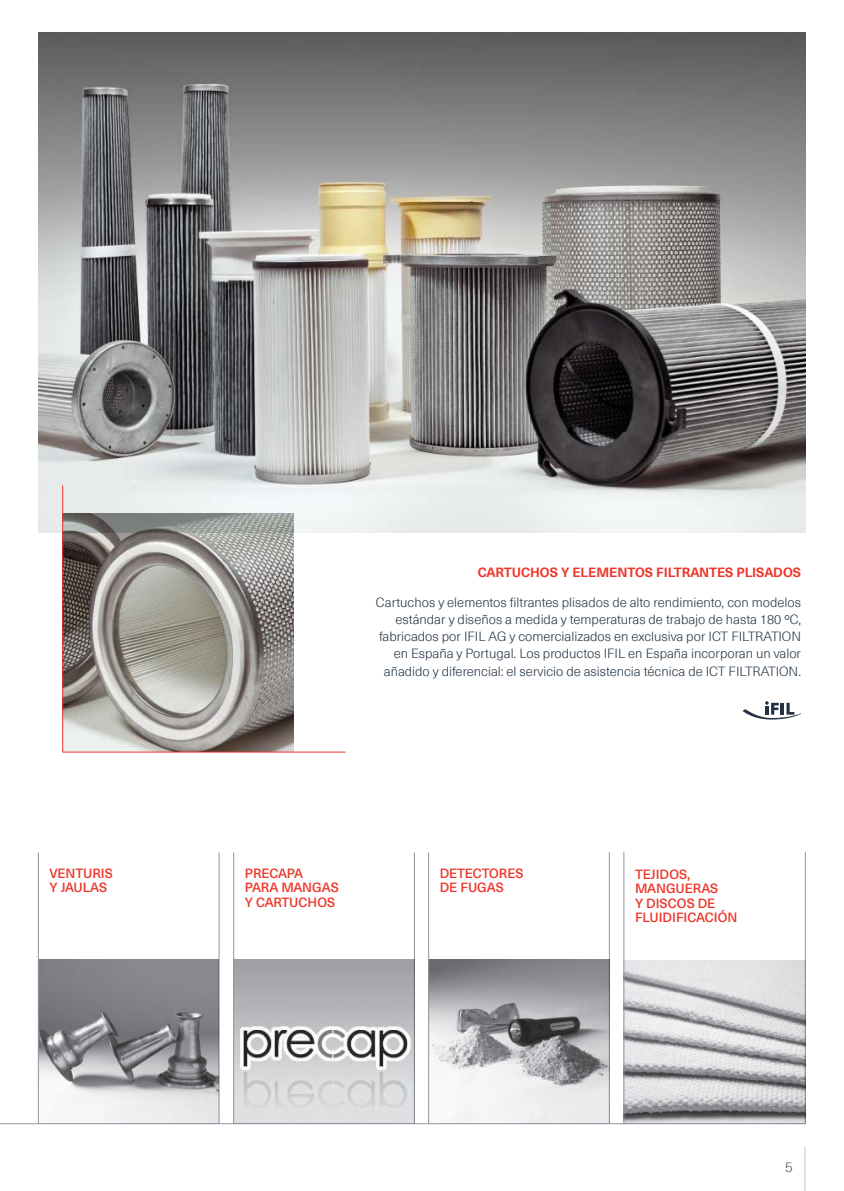
<style>
.page{position:relative;width:844px;height:1191px;background:#fff}
.page>*{position:absolute;margin:0;border:0;box-sizing:border-box;transform-origin:0 0}
.t1{font:300 14.17px "Neue Haas Unica Pro";color:#525f6e}
.t2{font:300 13.12px/17.2px "Neue Haas Unica Pro";color:#223343;text-align:right}
.t3{font:500 13.12px/14.5px "Neue Haas Unica Pro";color:#ee3529}
.t4{font:700 13.12px "Neue Haas Unica Pro";color:#ee3529}
.t5{font:500 13.12px/14.5px "Neue Haas Unica Pro";letter-spacing:-.02em;color:#ee3529}
</style>
<div class="page">
<hr style="left:0;top:1123px;width:805px;height:1px;background:#8f95a1">
<img style="left:38px;top:33px;width:767px;height:499px">
<hr style="left:804px;top:852px;width:1px;height:271px;background:#8f95a1">
<img style="left:624px;top:960px;width:181px;height:163px">
<hr style="left:219px;top:852px;width:1px;height:271px;background:#8f95a1">
<img style="left:39px;top:959px;width:180px;height:164px">
<hr style="left:38px;top:852px;width:1px;height:271px;background:#8f95a1">
<hr style="left:414px;top:852px;width:1px;height:271px;background:#8f95a1">
<img style="left:234px;top:959px;width:180px;height:164px">
<hr style="left:233px;top:852px;width:1px;height:271px;background:#8f95a1">
<hr style="left:609px;top:852px;width:1px;height:271px;background:#8f95a1">
<img style="left:429px;top:959px;width:180px;height:164px">
<hr style="left:428px;top:852px;width:1px;height:271px;background:#8f95a1">
<hr style="left:623px;top:852px;width:1px;height:271px;background:#8f95a1">
<img style="left:63px;top:514px;width:230px;height:238px">
<hr style="left:804px;top:1147px;width:1px;height:44px;background:#bec2ca">
<hr style="left:62px;top:485px;width:1px;height:267px;background:#ee3529">
<hr style="left:63px;top:752px;width:282px;height:1px;background:#ee3529">
<svg style="left:742px;top:701px;width:59px;height:18px"></svg>
<p class="t4" style="left:477px;top:565px;width:325px">CARTUCHOS Y ELEMENTOS FILTRANTES PLISADOS</p>
<p class="t2" style="left:376px;top:593px;width:426px">Cartuchos y elementos filtrantes plisados de alto rendimiento, con modelos estándar y diseños a medida y temperaturas de trabajo de hasta 180 ºC, fabricados por IFIL AG y comercializados en exclusiva por ICT FILTRATION en España y Portugal. Los productos IFIL en España incorporan un valor añadido y diferencial: el servicio de asistencia técnica de ICT FILTRATION.</p>
<p class="t3" style="left:49px;top:865px;width:65px">VENTURIS<br>Y JAULAS</p>
<p class="t5" style="left:245px;top:865px;width:95px">PRECAPA<br>PARA MANGAS<br>Y CARTUCHOS</p>
<p class="t3" style="left:439px;top:865px;width:85px">DETECTORES<br>DE FUGAS</p>
<p class="t3" style="left:635px;top:866px;width:104px">TEJIDOS,<br>MANGUERAS<br>Y DISCOS DE<br>FLUIDIFICACIÓN</p>
<p class="t1" style="left:784px;top:1159px;width:9px">5</p>
</div>
